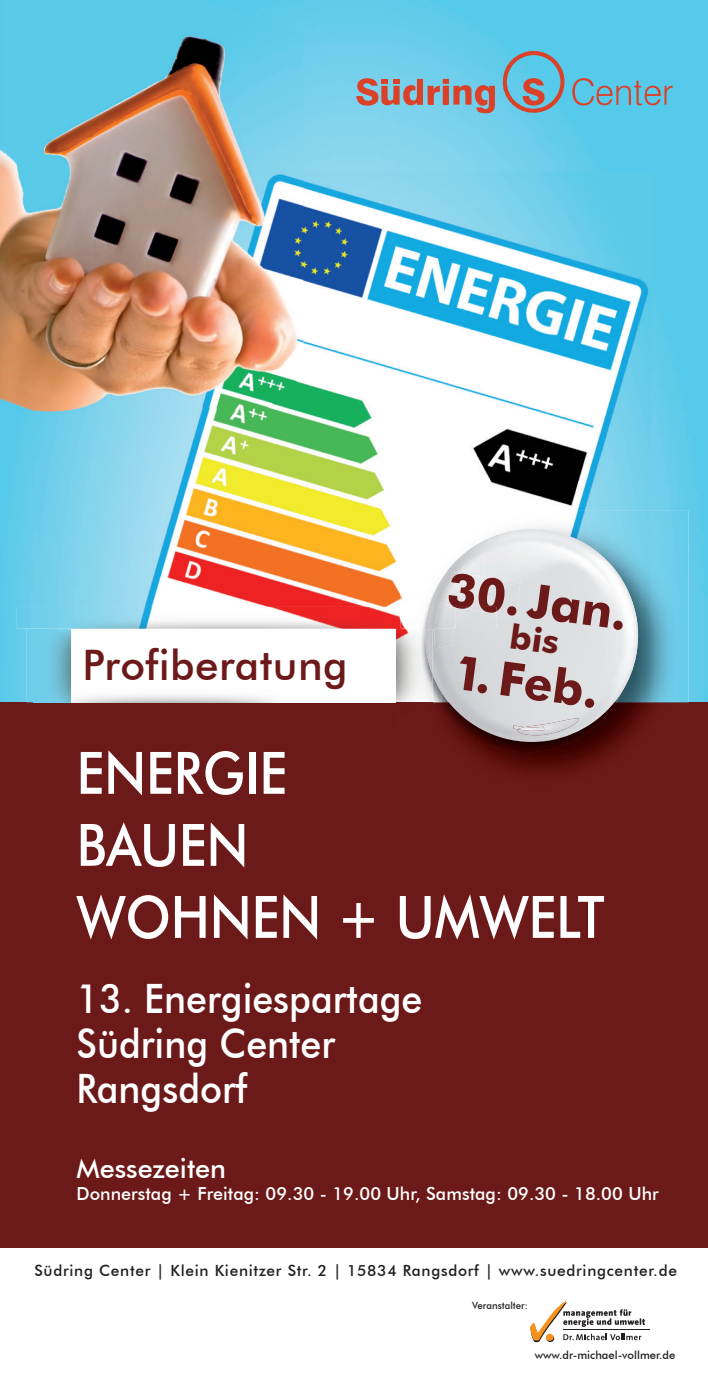
<style>
.page{position:relative;width:708px;height:1378px;background:#fff}
.page>*{position:absolute;margin:0;border:0;box-sizing:border-box;transform-origin:0 0}
.t1{font:500 58.5px/72px "Futura BT";letter-spacing:-.005em;color:#fff;scale:.9 1}
.t2{font:700 47.25px "Futura BT";color:#6c1a19}
.t3{font:500 42.07px "Futura BT";letter-spacing:.01em;color:#6c1a19}
.t4{font:500 40.5px/45px "Futura BT";color:#fff;scale:.92 1}
.t5{font:500 27px "Futura BT";color:#fff}
.t6{font:500 18px "Futura BT";letter-spacing:.005em;color:#fff}
.t7{font:500 15.53px "Futura BT";letter-spacing:.045em;color:#231f20}
.t8{font:500 11.25px "Futura BT";color:#231f20}
.t9{font:500 9.9px "Futura BT";color:#231f20}
</style>
<div class="page">
<img style="left:0;top:0;width:708px;height:702px">
<div style="left:0;top:702px;width:708px;height:545px;background:#6c1a19"></div>
<img style="left:400px;top:511px;width:288px;height:262px">
<img style="left:560px;top:742px;width:56px;height:10px">
<img style="left:560px;top:529px;width:78px;height:213px">
<img style="left:560px;top:540px;width:65px;height:107px">
<img style="left:560px;top:718px;width:19px;height:17px">
<svg style="left:530px;top:1300px;width:115px;height:42px"></svg>
<hr style="left:563px;top:1328px;width:86px;height:1px;background:#231f20">
<div style="left:71px;top:629px;width:326px;height:73px;background:#fff"></div>
<img style="left:27px;top:629px;width:8px;height:73px">
<img style="left:33px;top:681px;width:2px;height:21px">
<img style="left:35px;top:629px;width:36px;height:74px">
<img style="left:17px;top:607px;width:380px;height:21px">
<svg style="left:572px;top:76px;width:101px;height:30px"></svg>
<svg style="left:356px;top:78px;width:139px;height:35px"></svg>
<svg style="left:501px;top:51px;width:64px;height:64px"></svg>
<svg style="left:397px;top:529px;width:163px;height:229px"></svg>
<h3 class="t3" style="left:82px;top:640px;width:267px">Profiberatung</h3>
<h2 class="t2" style="left:452px;top:560px;width:182px;rotate:8deg">30. Jan.</h2>
<h2 class="t2" style="left:459px;top:643px;width:147px;rotate:8deg">1. Feb.</h2>
<h1 class="t1" style="left:76px;top:736px;width:588px">ENERGIE<br>BAUEN<br>WOHNEN + UMWELT</h1>
<h3 class="t4" style="left:76px;top:976px;width:378px">13. Energiespartage<br>Südring Center<br>Rangsdorf</h3>
<h3 class="t5" style="left:76px;top:1151px;width:151px">Messezeiten</h3>
<p class="t6" style="left:76px;top:1183px;width:584px">Donnerstag + Freitag: 09.30 - 19.00 Uhr, Samstag: 09.30 - 18.00 Uhr</p>
<p class="t7" style="left:34px;top:1261px;width:644px">Südring Center | Klein Kienitzer Str. 2 | 15834 Rangsdorf | www.suedringcenter.de</p>
<p class="t9" style="left:472px;top:1299px;width:57px">Veranstalter:</p>
<p class="t8" style="left:535px;top:1348px;width:142px">www.dr-michael-vollmer.de</p>
</div>
